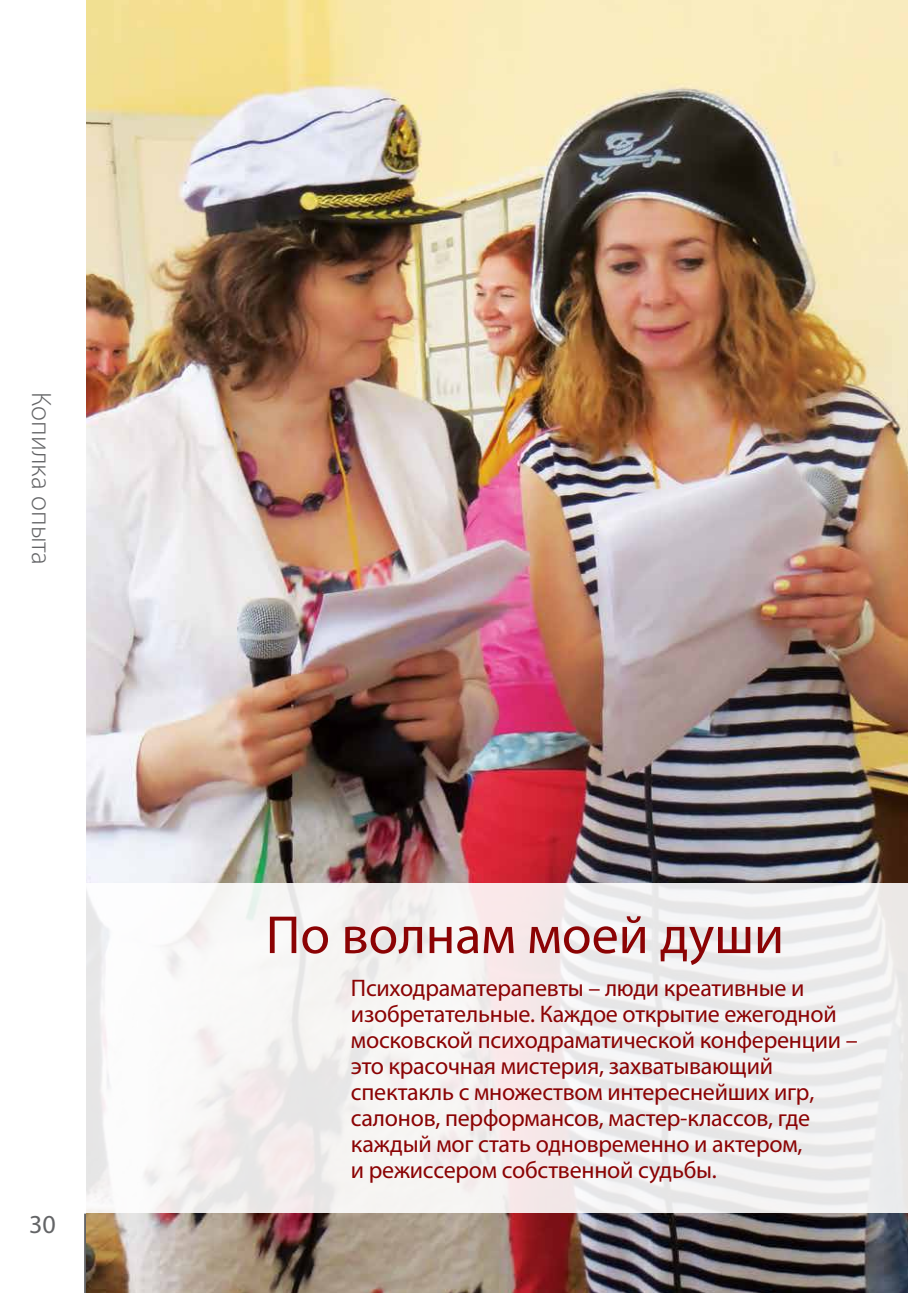
<style>
.page{position:relative;width:908px;height:1293px;background:#fff}
.page>*{position:absolute;margin:0;border:0;box-sizing:border-box;transform-origin:0 0}
.t1{font:54px "Myriad Pro";color:#8b0304}
.t2{font:300 28px "Myriad Pro";color:#636466}
.t3{font:26px "Myriad Pro";color:#636466}
.t4{font:24px/26px "Myriad Pro";letter-spacing:-.01em;color:#8b0304}
</style>
<div class="page">
<hr style="left:84px;top:1213px;width:2px;height:80px;background:#636466">
<img style="left:86px;top:0;width:821px;height:1293px">
<div style="left:86px;top:882px;width:821px;height:330px;background:linear-gradient(to right,#f8f5f4,#edebec)"></div>
<p class="t2" style="left:58px;top:392px;width:174px;rotate:90deg">Копилка опыта</p>
<p class="t3" style="left:29px;top:1210px;width:28px">30</p>
<h1 class="t1" style="left:266px;top:905px;width:519px">По волнам моей души</h1>
<p class="t4" style="left:351px;top:975px;width:508px">Психодраматерапевты – люди креативные и изобретательные. Каждое открытие ежегодной московской психодраматической конференции – это красочная мистерия, захватывающий спектакль с множеством интереснейших игр, салонов, перформансов, мастер-классов, где каждый мог стать одновременно и актером,<br>и режиссером собственной судьбы.</p>
</div>
